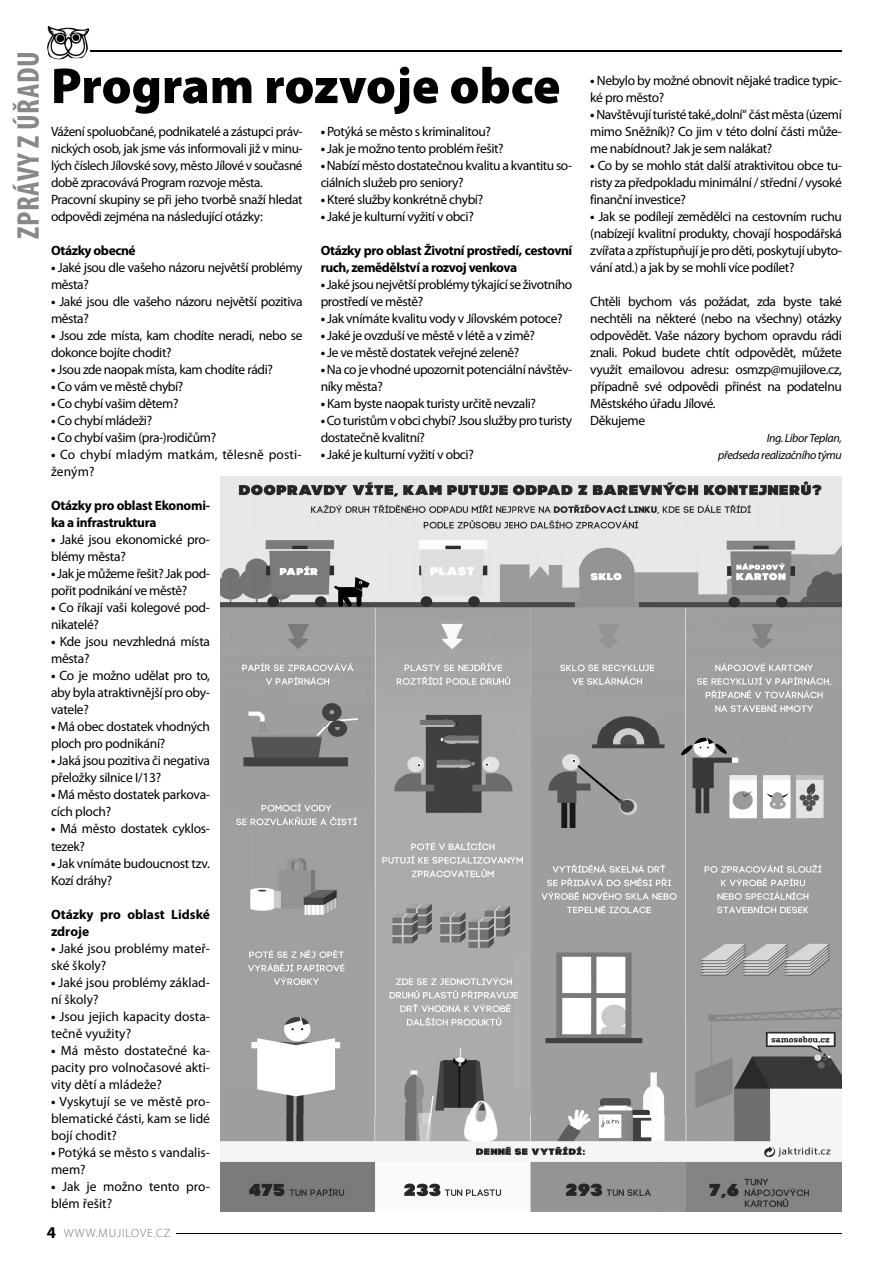
<style>
.page{position:relative;width:893px;height:1263px;background:#fff}
.page>*{position:absolute;margin:0;border:0;box-sizing:border-box;transform-origin:0 0}
.t1{font:900 51px "Myriad Pro";color:#000}
.t2{font:700 condensed 31.5px "Myriad Pro";letter-spacing:.02em;color:#888}
.t3{font:13.5px/17px "Myriad Pro";letter-spacing:-.03em;color:#000}
.t4{font:13.5px/17px "Myriad Pro";color:#000}
.t5{font:700 13.5px/17px "Myriad Pro";letter-spacing:-.03em;color:#000}
.t6{font:13.5px/17px "Myriad Pro";letter-spacing:.01em;color:#000}
.t7{font:700 13.5px/17px "Myriad Pro";color:#000}
.t8{font:italic 12px/17px "Myriad Pro";letter-spacing:-.03em;color:#000;text-align:right}
.t9{font:300 12px "Myriad Pro";letter-spacing:.07em;color:#717171}
.s1{font-weight:700}
.s2{font-weight:700;font-size:16.5px;color:#000}
</style>
<div class="page">
<img style="left:47px;top:25px;width:53px;height:35px">
<hr style="left:177px;top:1233px;width:665px;height:1px;background:#000">
<hr style="left:90px;top:51px;width:752px;height:1px;background:#000">
<img style="left:220px;top:476px;width:622px;height:736px">
<h2 class="t2" style="left:17px;top:239px;width:189px;rotate:-90deg">ZPRÁVY Z ÚŘADU</h2>
<h1 class="t1" style="left:51px;top:66px;width:511px">Program rozvoje obce</h1>
<p class="t3" style="left:51px;top:124px;width:253px">Vážení spoluobčané, podnikatelé a zástupci práv&shy;nických osob, jak jsme vás informovali již v minu&shy;lých číslech Jílovské sovy, město Jílové v současné době zpracovává Program rozvoje města.<br>Pracovní skupiny se při jeho tvorbě snaží hledat odpovědi zejména na následující otázky:</p>
<p class="t5" style="left:51px;top:243px;width:86px">Otázky obecné</p>
<p class="t3" style="left:51px;top:260px;width:253px"><span class="s1">•</span> Jaké jsou dle vašeho názoru největší problémy města?</p>
<p class="t3" style="left:51px;top:294px;width:253px"><span class="s1">•</span> Jaké jsou dle vašeho názoru největší pozitiva města?</p>
<p class="t3" style="left:51px;top:328px;width:253px"><span class="s1">•</span> Jsou zde místa, kam chodíte neradi, nebo se dokonce bojíte chodit?</p>
<p class="t3" style="left:51px;top:362px;width:223px"><span class="s1">•</span> Jsou zde naopak místa, kam chodíte rádi?</p>
<p class="t3" style="left:51px;top:379px;width:134px"><span class="s1">•</span> Co vám ve městě chybí?</p>
<p class="t3" style="left:51px;top:396px;width:129px"><span class="s1">•</span> Co chybí vašim dětem?</p>
<p class="t3" style="left:51px;top:413px;width:103px"><span class="s1">•</span> Co chybí mládeži?</p>
<p class="t3" style="left:51px;top:430px;width:167px"><span class="s1">•</span> Co chybí vašim (pra-)rodičům?</p>
<p class="t6" style="left:51px;top:447px;width:252px"><span class="s1">•</span> Co chybí mladým matkám, tělesně posti&shy;ženým?</p>
<p class="t5" style="left:51px;top:498px;width:161px">Otázky pro oblast Ekonomi&shy;ka a infrastruktura</p>
<p class="t3" style="left:51px;top:532px;width:161px"><span class="s1">•</span> Jaké jsou ekonomické pro&shy;blémy města?</p>
<p class="t3" style="left:51px;top:566px;width:161px"><span class="s1">•</span> Jak je můžeme řešit? Jak pod&shy;pořit podnikání ve městě?</p>
<p class="t3" style="left:51px;top:600px;width:161px"><span class="s1">•</span> Co říkají vaši kolegové pod&shy;nikatelé?</p>
<p class="t3" style="left:51px;top:634px;width:161px"><span class="s1">•</span> Kde jsou nevzhledná místa města?</p>
<p class="t3" style="left:51px;top:668px;width:161px;text-align:justify"><span class="s1">•</span> Co je možno udělat pro to, aby byla atraktivnější pro oby&shy;vatele?</p>
<p class="t3" style="left:51px;top:719px;width:160px"><span class="s1">•</span> Má obec dostatek vhodných ploch pro podnikání?</p>
<p class="t3" style="left:51px;top:753px;width:161px"><span class="s1">•</span> Jaká jsou pozitiva či negativa přeložky silnice I/13?</p>
<p class="t3" style="left:51px;top:787px;width:161px"><span class="s1">•</span> Má město dostatek parkova&shy;cích ploch?</p>
<p class="t3" style="left:51px;top:821px;width:161px"><span class="s1">•</span> Má město dostatek cyklos&shy;tezek?</p>
<p class="t3" style="left:51px;top:855px;width:161px"><span class="s1">•</span> Jak vnímáte budoucnost tzv.<br>Kozí dráhy?</p>
<p class="t7" style="left:51px;top:907px;width:160px">Otázky pro oblast Lidské zdroje</p>
<p class="t4" style="left:51px;top:940px;width:160px"><span class="s1">•</span> Jaké jsou problémy mateř&shy;ské školy?</p>
<p class="t4" style="left:51px;top:975px;width:161px"><span class="s1">•</span> Jaké jsou problémy základ&shy;ní školy?</p>
<p class="t4" style="left:51px;top:1009px;width:161px"><span class="s1">•</span> Jsou jejich kapacity dosta&shy;tečně využity?</p>
<p class="t3" style="left:51px;top:1043px;width:161px;text-align:justify"><span class="s1">•</span> Má město dostatečné ka&shy;pacity pro volnočasové akti&shy;vity dětí a mládeže?</p>
<p class="t3" style="left:51px;top:1094px;width:161px;text-align:justify"><span class="s1">•</span> Vyskytují se ve městě pro&shy;blematické části, kam se lidé bojí chodit?</p>
<p class="t4" style="left:51px;top:1145px;width:161px"><span class="s1">•</span> Potýká se město s vandalis&shy;mem?</p>
<p class="t4" style="left:51px;top:1179px;width:160px"><span class="s1">•</span> Jak je možno tento pro&shy;blém řešit?</p>
<p class="t3" style="left:321px;top:124px;width:172px"><span class="s1">•</span> Potýká se město s kriminalitou?</p>
<p class="t3" style="left:321px;top:141px;width:185px"><span class="s1">•</span> Jak je možno tento problém řešit?</p>
<p class="t3" style="left:321px;top:158px;width:253px"><span class="s1">•</span> Nabízí město dostatečnou kvalitu a kvantitu so&shy;ciálních služeb pro seniory?</p>
<p class="t3" style="left:321px;top:192px;width:164px"><span class="s1">•</span> Které služby konkrétně chybí?</p>
<p class="t3" style="left:321px;top:209px;width:155px"><span class="s1">•</span> Jaké je kulturní vyžití v obci?</p>
<p class="t5" style="left:321px;top:243px;width:253px">Otázky pro oblast Životní prostředí, cestovní ruch, zemědělství a rozvoj venkova</p>
<p class="t3" style="left:321px;top:277px;width:253px"><span class="s1">•</span>Jaké jsou největší problémy týkající se životního prostředí ve městě?</p>
<p class="t3" style="left:321px;top:311px;width:243px"><span class="s1">•</span> Jak vnímáte kvalitu vody v Jílovském potoce?</p>
<p class="t3" style="left:321px;top:328px;width:216px"><span class="s1">•</span> Jaké je ovzduší ve městě v létě a v zimě?</p>
<p class="t3" style="left:321px;top:345px;width:200px"><span class="s1">•</span> Je ve městě dostatek veřejné zeleně?</p>
<p class="t3" style="left:321px;top:362px;width:253px"><span class="s1">•</span> Na co je vhodné upozornit potenciální návštěv&shy;níky města?</p>
<p class="t3" style="left:321px;top:396px;width:217px"><span class="s1">•</span> Kam byste naopak turisty určitě nevzali?</p>
<p class="t3" style="left:321px;top:413px;width:253px"><span class="s1">•</span>Co turistům v obci chybí? Jsou služby pro turisty dostatečně kvalitní?</p>
<p class="t3" style="left:321px;top:447px;width:155px"><span class="s1">•</span> Jaké je kulturní vyžití v obci?</p>
<p class="t9" style="left:47px;top:1229px;width:125px"><span class="s2">4</span> WWW.MUJILOVE.CZ</p>
<p class="t3" style="left:590px;top:73px;width:253px"><span class="s1">•</span> Nebylo by možné obnovit nějaké tradice typic&shy;ké pro město?</p>
<p class="t3" style="left:590px;top:107px;width:253px;text-align:justify"><span class="s1">•</span>Navštěvují turisté také „dolní“ část města (území mimo Sněžník)? Co jim v této dolní části může&shy;me nabídnout? Jak je sem nalákat?</p>
<p class="t3" style="left:590px;top:158px;width:253px;text-align:justify"><span class="s1">•</span> Co by se mohlo stát další atraktivitou obce tu&shy;risty za předpokladu minimální / střední / vysoké finanční investice?</p>
<p class="t3" style="left:590px;top:209px;width:253px;text-align:justify"><span class="s1">•</span> Jak se podílejí zemědělci na cestovním ruchu (nabízejí kvalitní produkty, chovají hospodářská zvířata a zpřístupňují je pro děti, poskytují ubyto&shy;vání atd.) a jak by se mohli více podílet?</p>
<p class="t3" style="left:590px;top:294px;width:253px">Chtěli bychom vás požádat, zda byste také nechtěli na některé (nebo na všechny) otázky odpovědět. Vaše názory bychom opravdu rádi znali. Pokud budete chtít odpovědět, můžete využít emailovou adresu: osmzp@mujilove.cz, případně své odpovědi přinést na podatelnu Městského úřadu Jílové.<br>Děkujeme</p>
<p class="t8" style="left:718px;top:431px;width:125px">Ing. Libor Teplan,<br>předseda realizačního týmu</p>
</div>
